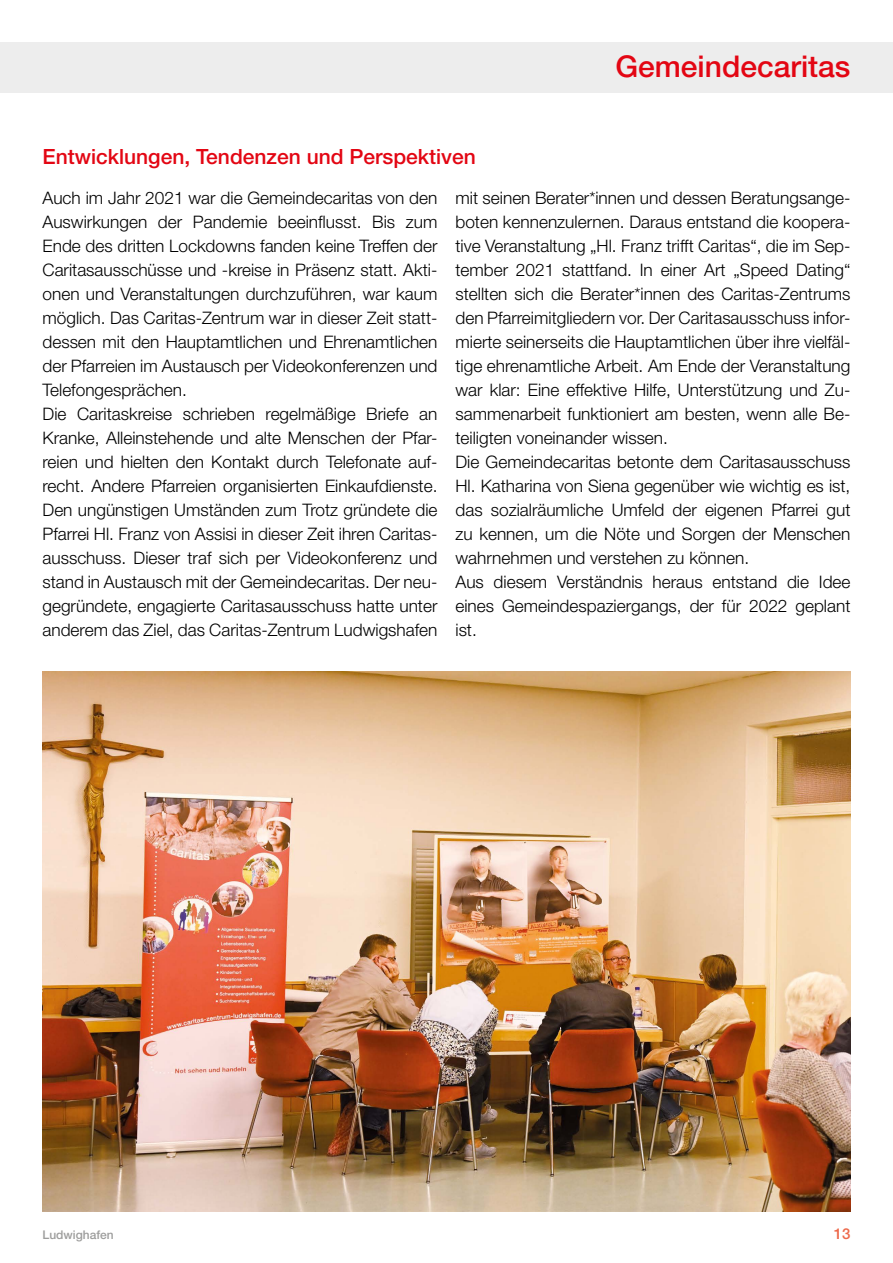
<style>
.page{position:relative;width:893px;height:1263px;background:#fff}
.page>*{position:absolute;margin:0;border:0;box-sizing:border-box;transform-origin:0 0}
.t1{font:500 30px "Helvetica Neue LT Std";color:#e30613}
.t2{font:500 21px "Helvetica Neue LT Std";color:#e30613}
.t3{font:300 17.25px/24px "Helvetica Neue LT Std";color:#000}
.t4{font:500 15px "Helvetica Neue LT Std";color:#ed694b}
.t5{font:500 12px "Helvetica Neue LT Std";color:#9d9d9c}
</style>
<div class="page">
<div style="left:0;top:43px;width:893px;height:50px;background:#ededed"></div>
<img style="left:43px;top:672px;width:807px;height:540px">
<h1 class="t1" style="left:615px;top:48px;width:237px">Gemeindecaritas</h1>
<p class="t2" style="left:43px;top:144px;width:435px">Entwicklungen, Tendenzen und Perspektiven</p>
<p class="t3" style="left:43px;top:185px;width:396px">Auch im Jahr 2021 war die Gemeindecaritas von den Auswirkungen der Pandemie beeinflusst. Bis zum Ende des dritten Lockdowns fanden keine Treffen der Caritasausschüsse und -kreise in Präsenz statt. Akti&shy;onen und Veranstaltungen durchzuführen, war kaum möglich. Das Caritas-Zentrum war in dieser Zeit statt&shy;dessen mit den Hauptamtlichen und Ehrenamtlichen der Pfarreien im Austausch per Videokonferenzen und Telefongesprächen.<br>Die Caritaskreise schrieben regelmäßige Briefe an Kranke, Alleinstehende und alte Menschen der Pfar&shy;reien und hielten den Kontakt durch Telefonate auf&shy;recht. Andere Pfarreien organisierten Einkaufdienste.<br>Den ungünstigen Umständen zum Trotz gründete die Pfarrei Hl. Franz von Assisi in dieser Zeit ihren Caritas&shy;ausschuss. Dieser traf sich per Videokonferenz und stand in Austausch mit der Gemeindecaritas. Der neu&shy;gegründete, engagierte Caritasausschuss hatte unter anderem das Ziel, das Caritas-Zentrum Ludwigshafen</p>
<p class="t3" style="left:455px;top:185px;width:396px">mit seinen Berater*innen und dessen Beratungsange&shy;boten kennenzulernen. Daraus entstand die koopera&shy;tive Veranstaltung „Hl. Franz trifft Caritas“, die im Sep&shy;tember 2021 stattfand. In einer Art „Speed Dating“ stellten sich die Berater*innen des Caritas-Zentrums den Pfarreimitgliedern vor. Der Caritasausschuss infor&shy;mierte seinerseits die Hauptamtlichen über ihre vielfäl&shy;tige ehrenamtliche Arbeit. Am Ende der Veranstaltung war klar: Eine effektive Hilfe, Unterstützung und Zu&shy;sammenarbeit funktioniert am besten, wenn alle Be&shy;teiligten voneinander wissen.<br>Die Gemeindecaritas betonte dem Caritasausschuss Hl. Katharina von Siena gegenüber wie wichtig es ist, das sozialräumliche Umfeld der eigenen Pfarrei gut zu kennen, um die Nöte und Sorgen der Menschen wahrnehmen und verstehen zu können.<br>Aus diesem Verständnis heraus entstand die Idee eines Gemeindespaziergangs, der für 2022 geplant ist.</p>
<p class="t5" style="left:43px;top:1227px;width:73px">Ludwighafen</p>
<p class="t4" style="left:834px;top:1224px;width:18px">13</p>
</div>
